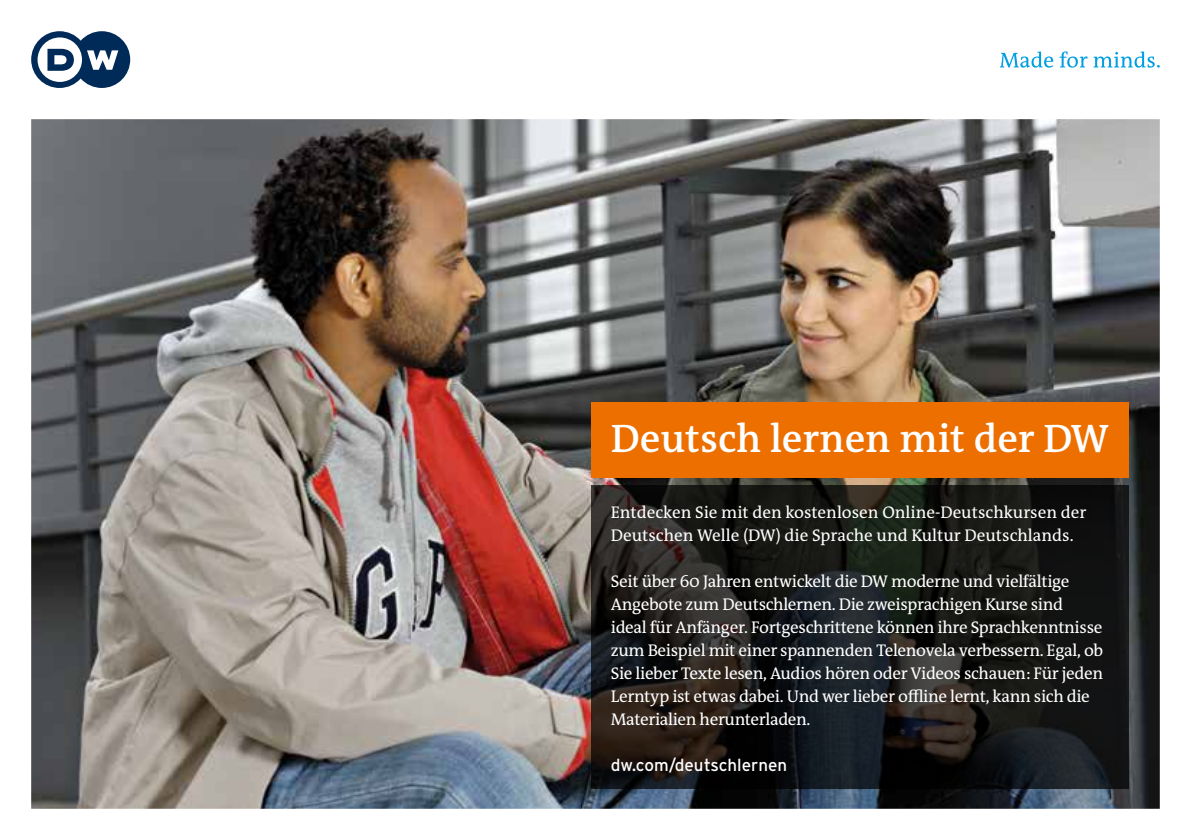
<style>
.page{position:relative;width:1191px;height:840px;background:#fff}
.page>*{position:absolute;margin:0;border:0;box-sizing:border-box;transform-origin:0 0}
.t1{font:600 40px "DW The Antiqua B W6";color:#fff}
.t2{font:17px/23px "DW The Antiqua B W5 Plain";letter-spacing:-.02em;color:#fff}
.t3{font:17px/23px "DW The Antiqua B W5 Plain";color:#fff}
.t4{font:17px "Interstate DW";color:#fff}
</style>
<div class="page">
<img style="left:31px;top:56px;width:1129px;height:753px">
<svg style="left:31px;top:31px;width:99px;height:57px"></svg>
<svg style="left:1000px;top:51px;width:159px;height:17px"></svg>
<svg style="left:591px;top:485px;width:537px;height:303px;background:#1a1a19"></svg>
<div style="left:591px;top:403px;width:537px;height:74px;background:#ed6f00"></div>
<h1 class="t1" style="left:611px;top:413px;width:499px">Deutsch lernen mit der DW</h1>
<p class="t3" style="left:611px;top:500px;width:477px">Entdecken Sie mit den kostenlosen Online-Deutschkursen der<br>Deutschen Welle (DW) die Sprache und Kultur Deutschlands.</p>
<p class="t2" style="left:611px;top:569px;width:494px">Seit über 60 Jahren entwickelt die DW moderne und vielfältige Angebote zum Deutschlernen. Die zweisprachigen Kurse sind<br>ideal für Anfänger. Fortgeschrittene können ihre Sprachkenntnisse zum Beispiel mit einer spannenden Telenovela verbessern. Egal, ob Sie lieber Texte lesen, Audios hören oder Videos schauen: Für jeden Lerntyp ist etwas dabei. Und wer lieber offline lernt, kann sich die Materialien herunterladen.</p>
<p class="t4" style="left:611px;top:755px;width:178px">dw.com/deutschlernen</p>
</div>
